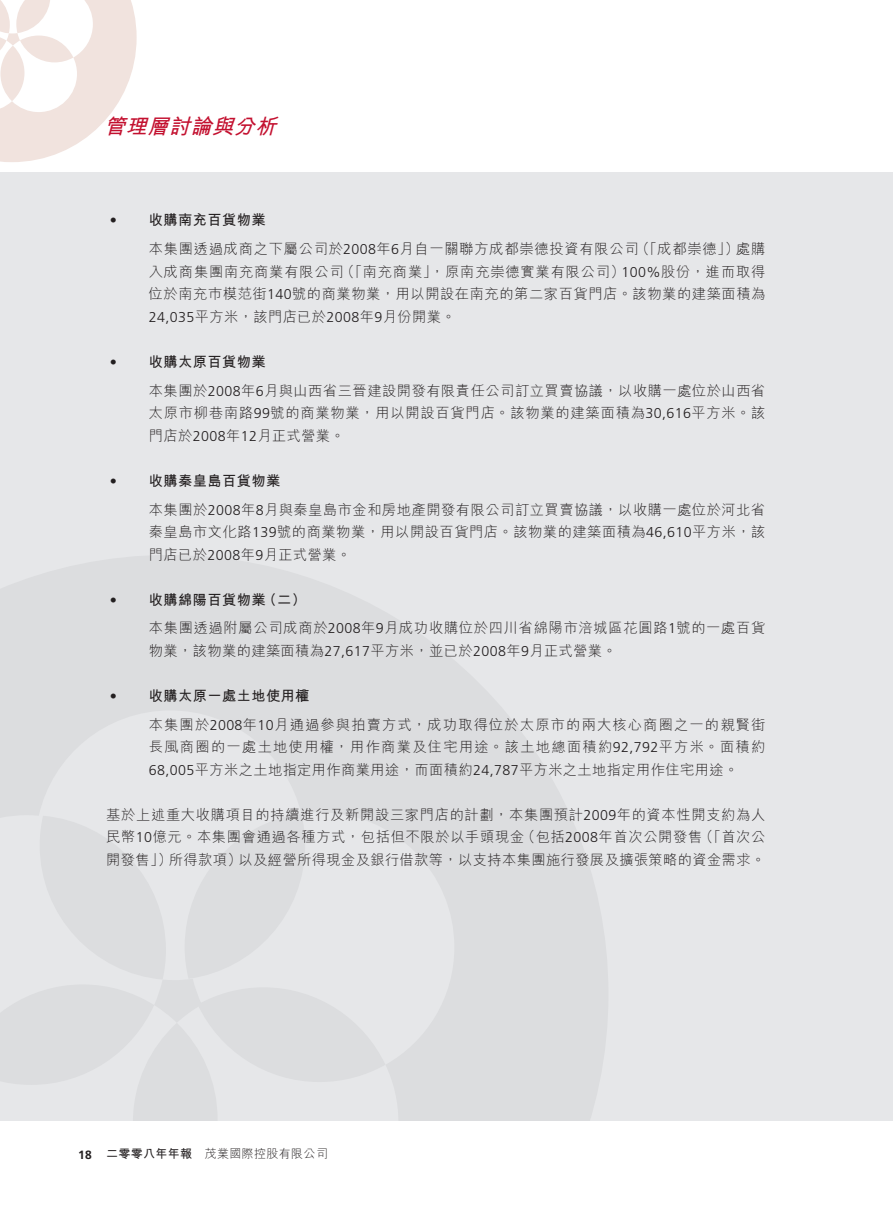
<style>
.page{position:relative;width:893px;height:1212px;background:#fff}
.page>*{position:absolute;margin:0;border:0;box-sizing:border-box;transform-origin:0 0}
.t1{font:italic 21px "M Hei HK Bold E Ten B5 H";color:#c3102f}
.t2{font:14.25px/22.5px "M Hei HK Light E Ten B5 H";letter-spacing:.035em;color:#231f20;text-align:justify}
.t3{font:14.25px "M Hei HK Bold E Ten B5 H";letter-spacing:.03em;color:#231f20}
.t4{font:12px "M Hei HK Light E Ten B5 H";letter-spacing:.03em;color:#231f20}
.s1{font-family:"Frutiger LT Std";font-weight:700}
.s2{font-family:"Frutiger LT Std";font-weight:300}
.s3{font-family:"M Hei HK Bold E Ten B5 H"}
</style>
<div class="page">
<svg style="left:0;top:0;width:137px;height:162px"></svg>
<div style="left:0;top:46px;width:24px;height:55px;background:#f1e3de;border-radius:50%"></div>
<div style="left:0;top:172px;width:893px;height:948px;background:#e6e7e9"></div>
<h1 class="t1" style="left:104px;top:118px;width:179px">管理層討論與分析</h1>
<p class="t3" style="left:110px;top:215px;width:157px"><span class="s1">•</span> 收購南充百貨物業</p>
<p class="t2" style="left:149px;top:240px;width:618px">本集團透過成商之下屬公司於<span class="s2">2008</span>年<span class="s2">6</span>月自一關聯方成都崇德投資有限公司（「成都崇德」）處購入成商集團南充商業有限公司（「南充商業」，原南充崇德實業有限公司）<span class="s2">100%</span>股份，進而取得位於南充巿模范街<span class="s2">140</span>號的商業物業，用以開設在南充的第二家百貨門店。該物業的建築面積為<span class="s2">24,035</span>平方米，該門店已於<span class="s2">2008</span>年<span class="s2">9</span>月份開業。</p>
<p class="t3" style="left:110px;top:356px;width:157px"><span class="s1">•</span> 收購太原百貨物業</p>
<p class="t2" style="left:149px;top:381px;width:618px">本集團於<span class="s2">2008</span>年<span class="s2">6</span>月與山西省三晉建設開發有限責任公司訂立買賣協議，以收購一處位於山西省太原市柳巷南路<span class="s2">99</span>號的商業物業，用以開設百貨門店。該物業的建築面積為<span class="s2">30,616</span>平方米。該門店於<span class="s2">2008</span>年<span class="s2">12</span>月正式營業。</p>
<p class="t3" style="left:110px;top:475px;width:172px"><span class="s1">•</span> 收購秦皇島百貨物業</p>
<p class="t2" style="left:149px;top:500px;width:618px">本集團於<span class="s2">2008</span>年<span class="s2">8</span>月與秦皇島市金和房地產開發有限公司訂立買賣協議，以收購一處位於河北省秦皇島市文化路<span class="s2">139</span>號的商業物業，用以開設百貨門店。該物業的建築面積為<span class="s2">46,610</span>平方米，該門店已於<span class="s2">2008</span>年<span class="s2">9</span>月正式營業。</p>
<p class="t3" style="left:110px;top:594px;width:198px"><span class="s1">•</span> 收購綿陽百貨物業（二）</p>
<p class="t2" style="left:149px;top:619px;width:618px">本集團透過附屬公司成商於<span class="s2">2008</span>年<span class="s2">9</span>月成功收購位於四川省綿陽市涪城區花圓路<span class="s2">1</span>號的一處百貨物業，該物業的建築面積為<span class="s2">27,617</span>平方米，並已於<span class="s2">2008</span>年<span class="s2">9</span>月正式營業。</p>
<p class="t3" style="left:110px;top:690px;width:201px"><span class="s1">•</span> 收購太原一處土地使用權</p>
<p class="t2" style="left:149px;top:715px;width:618px">本集團於<span class="s2">2008</span>年<span class="s2">10</span>月通過參與拍賣方式，成功取得位於太原市的兩大核心商圈之一的親賢街長風商圈的一處土地使用權，用作商業及住宅用途。該土地總面積約<span class="s2">92,792</span>平方米。面積約<span class="s2">68,005</span>平方米之土地指定用作商業用途，而面積約<span class="s2">24,787</span>平方米之土地指定用作住宅用途。</p>
<p class="t2" style="left:106px;top:805px;width:661px">基於上述重大收購項目的持續進行及新開設三家門店的計劃，本集團預計<span class="s2">2009</span>年的資本性開支約為人民幣<span class="s2">10</span>億元。本集團會通過各種方式，包括但不限於以手頭現金（包括<span class="s2">2008</span>年首次公開發售（「首次公開發售」）所得款項）以及經營所得現金及銀行借款等，以支持本集團施行發展及擴張策略的資金需求。</p>
<p class="t4" style="left:78px;top:1149px;width:251px"><span class="s1">18</span> <span class="s3">二零零八年年報</span> 茂業國際控股有限公司</p>
</div>
